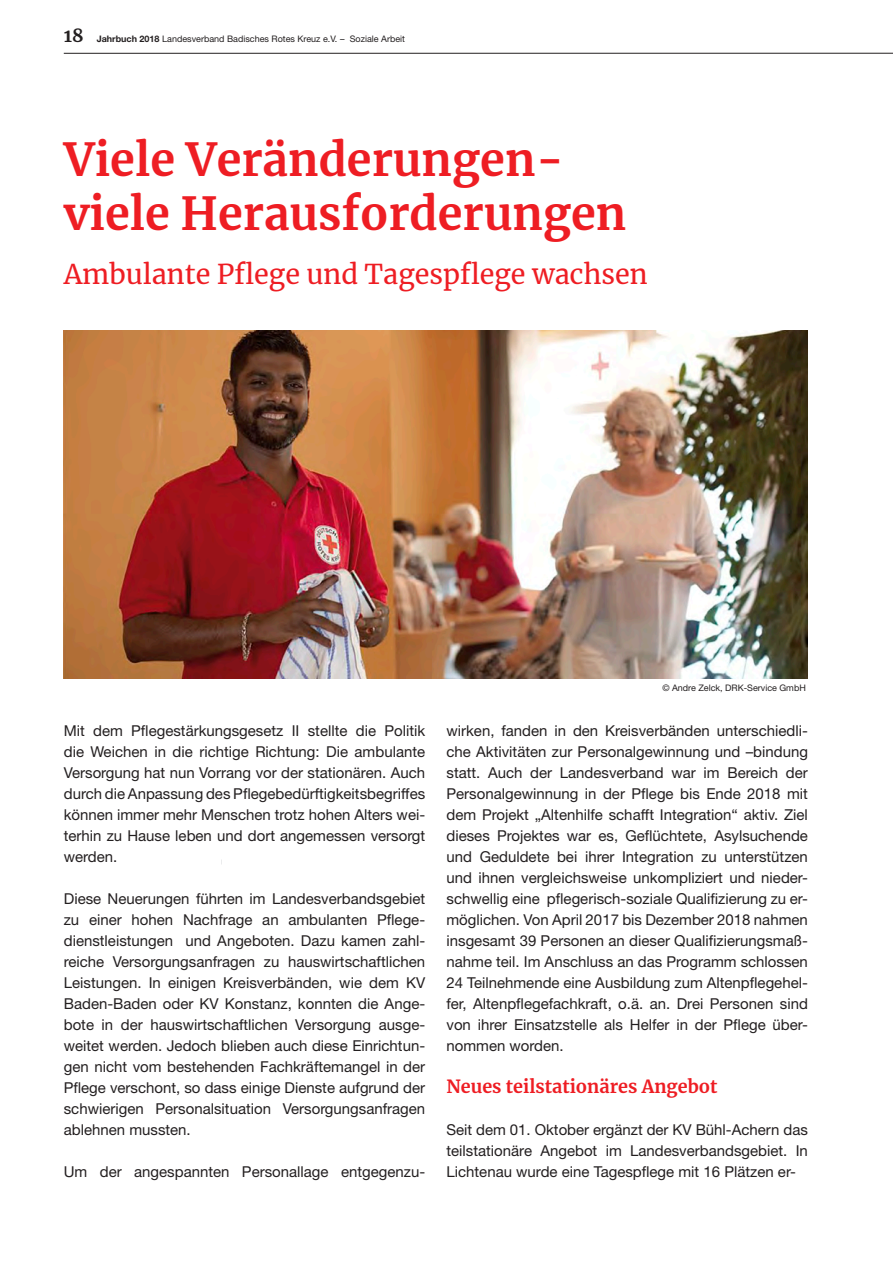
<style>
.page{position:relative;width:893px;height:1263px;background:#fff}
.page>*{position:absolute;margin:0;border:0;box-sizing:border-box;transform-origin:0 0}
.t1{font:700 45px/54px "Merriweather";color:#ee1d23}
.t2{font:27px "Merriweather";color:#ee1d23}
.t3{font:700 18px "Merriweather";color:#ee1d23}
.t4{font:15px/21px "Helvetica Neue";color:#231f20;text-align:justify}
.t5{font:9px "Helvetica Neue";color:#231f20}
.s1{font-family:"Merriweather";font-weight:700;font-size:18px}
.s2{font-weight:700}
</style>
<div class="page">
<hr style="left:64px;top:53px;width:829px;height:1px;background:#231f20">
<img style="left:64px;top:331px;width:744px;height:348px">
<p class="t5" style="left:64px;top:34px;width:343px"><span class="s1">18</span> <span class="s2">Jahrbuch 2018</span> Landesverband Badisches Rotes Kreuz e.V. – Soziale Arbeit</p>
<h1 class="t1" style="left:64px;top:132px;width:564px">Viele Veränderungen&shy;viele Herausforderungen</h1>
<h2 class="t2" style="left:64px;top:256px;width:585px">Ambulante Pflege und Tagespflege wachsen</h2>
<p class="t5" style="left:662px;top:683px;width:145px">© Andre Zelck, DRK-Service GmbH</p>
<p class="t4" style="left:64px;top:720px;width:363px">Mit dem Pflegestärkungsgesetz II stellte die Politik die Weichen in die richtige Richtung: Die ambulante Versorgung hat nun Vorrang vor der stationären. Auch durch die Anpassung des Pflegebedürftigkeitsbegriffes können immer mehr Menschen trotz hohen Alters wei&shy;terhin zu Hause leben und dort angemessen versorgt werden.</p>
<p class="t4" style="left:64px;top:888px;width:363px">Diese Neuerungen führten im Landesverbandsgebiet zu einer hohen Nachfrage an ambulanten Pflege&shy;dienstleistungen und Angeboten. Dazu kamen zahl&shy;reiche Versorgungsanfragen zu hauswirtschaftlichen Leistungen. In einigen Kreisverbänden, wie dem KV Baden-Baden oder KV Konstanz, konnten die Ange&shy;bote in der hauswirtschaftlichen Versorgung ausge&shy;weitet werden. Jedoch blieben auch diese Einrichtun&shy;gen nicht vom bestehenden Fachkräftemangel in der Pflege verschont, so dass einige Dienste aufgrund der schwierigen Personalsituation Versorgungsanfragen ablehnen mussten.</p>
<p class="t4" style="left:64px;top:1161px;width:363px">Um der angespannten Personallage entgegenzu-</p>
<p class="t4" style="left:446px;top:720px;width:363px">wirken, fanden in den Kreisverbänden unterschiedli&shy;che Aktivitäten zur Personalgewinnung und –bindung statt. Auch der Landesverband war im Bereich der Personalgewinnung in der Pflege bis Ende 2018 mit dem Projekt „Altenhilfe schafft Integration“ aktiv. Ziel dieses Projektes war es, Geflüchtete, Asylsuchende und Geduldete bei ihrer Integration zu unterstützen und ihnen vergleichsweise unkompliziert und nieder&shy;schwellig eine pflegerisch-soziale Qualifizierung zu er&shy;möglichen. Von April 2017 bis Dezember 2018 nahmen insgesamt 39 Personen an dieser Qualifizierungsmaß&shy;nahme teil. Im Anschluss an das Programm schlossen 24 Teilnehmende eine Ausbildung zum Altenpflegehel&shy;fer, Altenpflegefachkraft, o.ä. an. Drei Personen sind von ihrer Einsatzstelle als Helfer in der Pflege über&shy;nommen worden.</p>
<p class="t3" style="left:446px;top:1074px;width:272px">Neues teilstationäres Angebot</p>
<p class="t4" style="left:446px;top:1119px;width:363px">Seit dem 01. Oktober ergänzt der KV Bühl-Achern das teilstationäre Angebot im Landesverbandsgebiet. In Lichtenau wurde eine Tagespflege mit 16 Plätzen er-</p>
</div>
